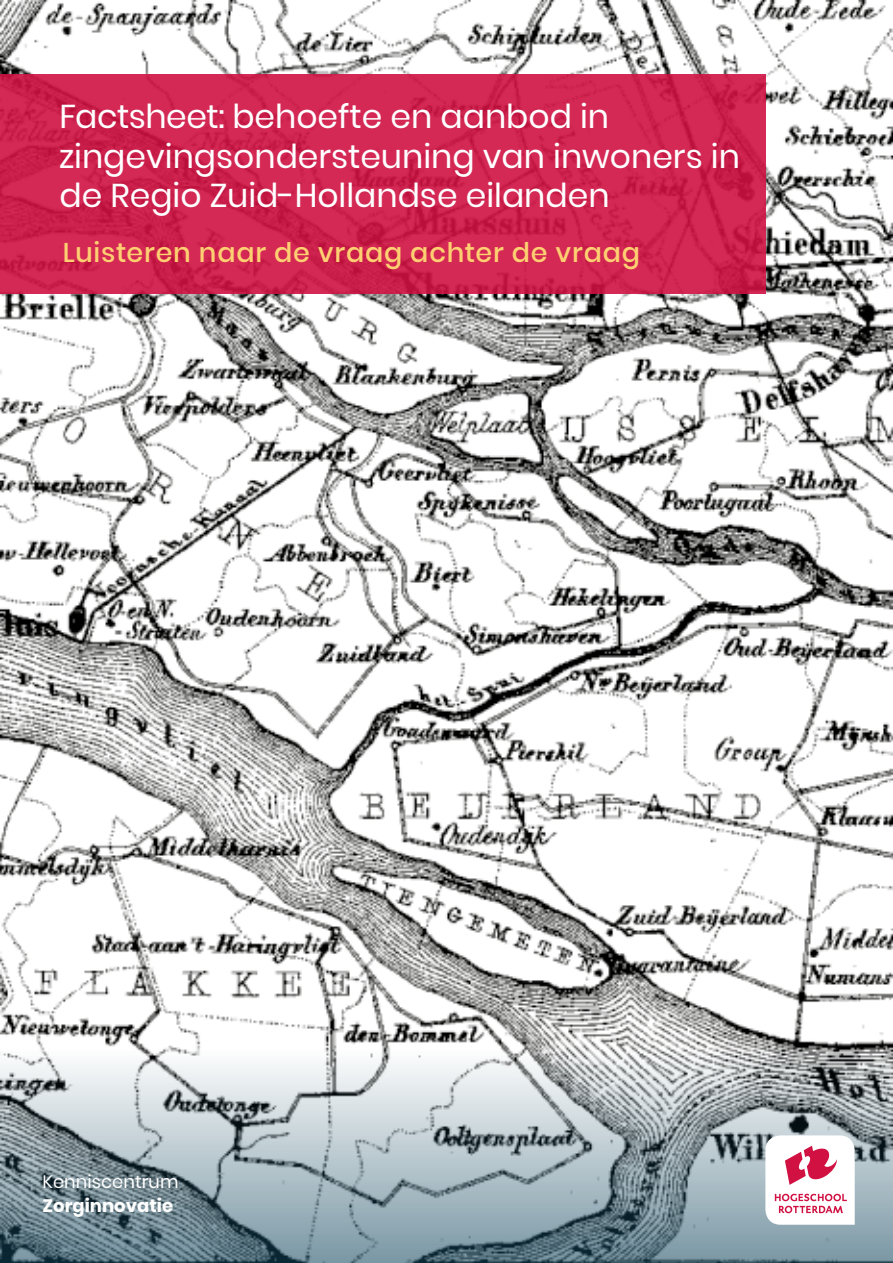
<style>
.page{position:relative;width:893px;height:1263px;background:#fff}
.page>*{position:absolute;margin:0;border:0;box-sizing:border-box;transform-origin:0 0}
.t1{font:33px/39.6px "Poppins";color:#fff}
.t2{font:500 27px "Poppins";letter-spacing:.03em;color:#fed072}
.t3{font:18px "Poppins";color:#fff}
.t4{font:700 18px "Poppins";color:#fff}
</style>
<div class="page">
<img style="left:0;top:0;width:893px;height:1048px">
<svg style="left:0;top:74px;width:765px;height:219px;background:#cf234f"></svg>
<svg style="left:0;top:1048px;width:893px;height:215px;background:#9dabb2"></svg>
<svg style="left:765px;top:1135px;width:90px;height:90px"></svg>
<p class="t1" style="left:60px;top:97px;width:682px">Factsheet: behoefte en aanbod in zingevingsondersteuning van inwoners in de Regio Zuid-Hollandse eilanden</p>
<p class="t2" style="left:63px;top:237px;width:579px">Luisteren naar de vraag achter de vraag</p>
<p class="t3" style="left:43px;top:1171px;width:138px">Kenniscentrum</p>
<p class="t4" style="left:43px;top:1195px;width:132px">Zorginnovatie</p>
</div>
